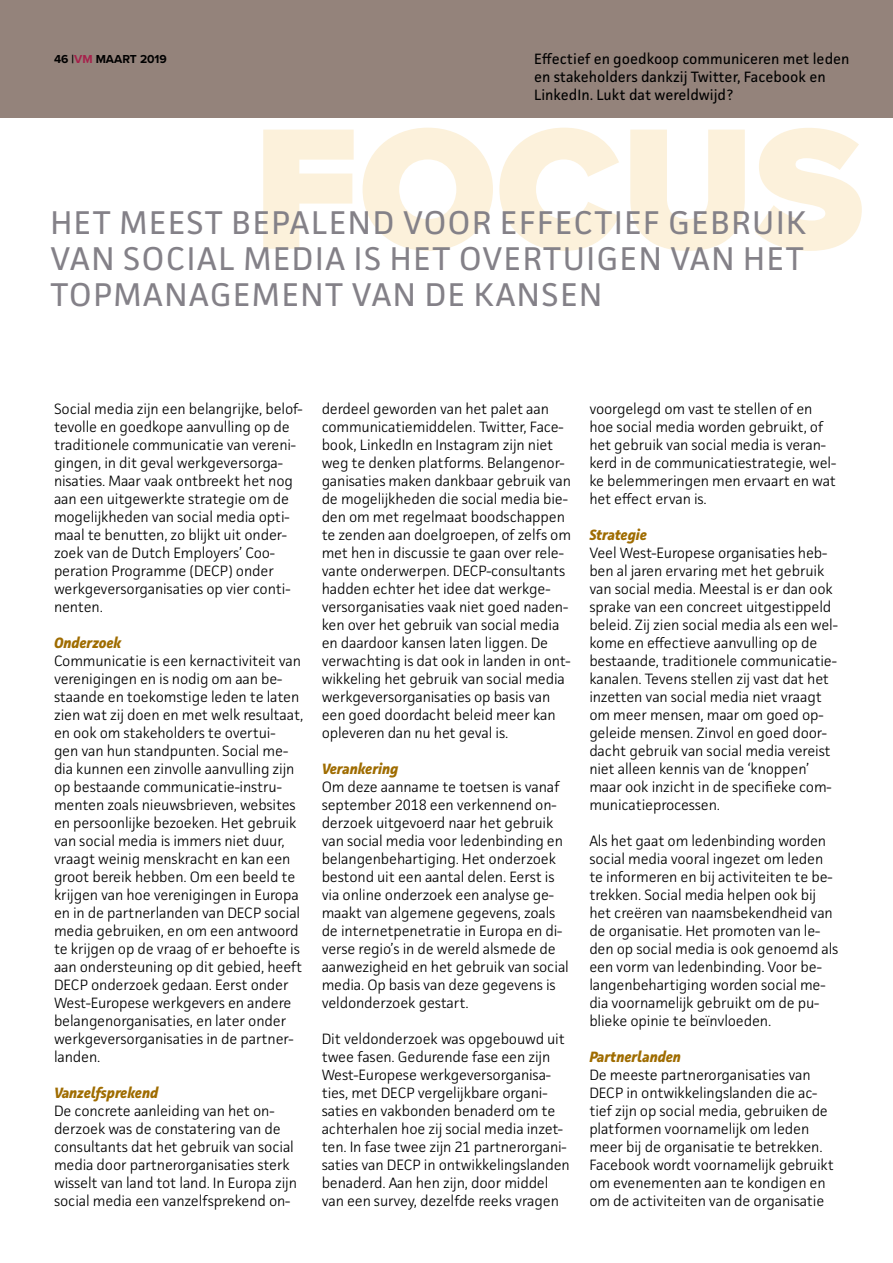
<style>
.page{position:relative;width:893px;height:1263px;background:#fff}
.page>*{position:absolute;margin:0;border:0;box-sizing:border-box;transform-origin:0 0}
.t1{font:33px/36px "Facit";letter-spacing:.05em;color:#848188;text-align:justify}
.t2{font:300 15px/18px "Facit";letter-spacing:-.01em;color:#000}
.t3{font:15px/18px "Facit";color:#000}
.t4{font:italic 700 15px "Facit";letter-spacing:-.01em;color:#9f6c00}
.t5{font:700 12px "Proxima Nova";color:#000}
.s1{color:#a6214b}
</style>
<div class="page">
<div style="left:0;top:0;width:893px;height:118px;background:#94837b"></div>
<svg style="left:263px;top:128px;width:599px;height:123px;fill:#fcf1db"></svg>
<p class="t5" style="left:54px;top:51px;width:114px">46 |<span class="s1">VM</span> MAART 2019</p>
<p class="t3" style="left:534px;top:50px;width:317px">Effectief en goedkoop communiceren met leden en stakeholders dankzij Twitter, Facebook en<br>LinkedIn. Lukt dat wereldwijd?</p>
<h1 class="t1" style="left:50px;top:204px;width:758px">HET MEEST BEPALEND VOOR EFFECTIEF GEBRUIK VAN SOCIAL MEDIA IS HET OVERTUIGEN VAN HET TOPMANAGEMENT VAN DE KANSEN</h1>
<p class="t2" style="left:54px;top:400px;width:250px">Social media zijn een belangrijke, belof&shy;tevolle en goedkope aanvulling op de traditionele communicatie van vereni&shy;gingen, in dit geval werkgeversorga&shy;nisaties. Maar vaak ontbreekt het nog aan een uitgewerkte strategie om de mogelijkheden van social media opti&shy;maal te benutten, zo blijkt uit onder&shy;zoek van de Dutch Employers’ Coo&shy;peration Programme (DECP) onder werkgeversorganisaties op vier conti&shy;nenten.</p>
<p class="t4" style="left:54px;top:633px;width:69px">Onderzoek</p>
<p class="t2" style="left:54px;top:652px;width:251px">Communicatie is een kernactiviteit van verenigingen en is nodig om aan be&shy;staande en toekomstige leden te laten zien wat zij doen en met welk resultaat, en ook om stakeholders te overtui&shy;gen van hun standpunten. Social me&shy;dia kunnen een zinvolle aanvulling zijn op bestaande communicatie-instru&shy;menten zoals nieuwsbrieven, websites en persoonlijke bezoeken. Het gebruik van social media is immers niet duur, vraagt weinig menskracht en kan een groot bereik hebben. Om een beeld te krijgen van hoe verenigingen in Europa en in de partnerlanden van DECP social media gebruiken, en om een antwoord te krijgen op de vraag of er behoefte is aan ondersteuning op dit gebied, heeft DECP onderzoek gedaan. Eerst onder West-Europese werkgevers en andere belangenorganisaties, en later onder werkgeversorganisaties in de partner&shy;landen.</p>
<p class="t4" style="left:54px;top:1083px;width:106px">Vanzelfsprekend</p>
<p class="t2" style="left:54px;top:1102px;width:244px">De concrete aanleiding van het on&shy;derzoek was de constatering van de consultants dat het gebruik van social media door partnerorganisaties sterk wisselt van land tot land. In Europa zijn social media een vanzelfsprekend on-</p>
<p class="t2" style="left:322px;top:400px;width:251px">derdeel geworden van het palet aan communicatiemiddelen. Twitter, Face&shy;book, LinkedIn en Instagram zijn niet weg te denken platforms. Belangenor&shy;ganisaties maken dankbaar gebruik van de mogelijkheden die social media bie&shy;den om met regelmaat boodschappen te zenden aan doelgroepen, of zelfs om met hen in discussie te gaan over rele&shy;vante onderwerpen. DECP-consultants hadden echter het idee dat werkge&shy;versorganisaties vaak niet goed naden&shy;ken over het gebruik van social media en daardoor kansen laten liggen. De verwachting is dat ook in landen in ont&shy;wikkeling het gebruik van social media werkgeversorganisaties op basis van een goed doordacht beleid meer kan opleveren dan nu het geval is.</p>
<p class="t4" style="left:322px;top:759px;width:78px">Verankering</p>
<p class="t2" style="left:322px;top:778px;width:249px">Om deze aanname te toetsen is vanaf september 2018 een verkennend on&shy;derzoek uitgevoerd naar het gebruik van social media voor ledenbinding en belangenbehartiging. Het onderzoek bestond uit een aantal delen. Eerst is via online onderzoek een analyse ge&shy;maakt van algemene gegevens, zoals de internetpenetratie in Europa en di&shy;verse regio’s in de wereld alsmede de aanwezigheid en het gebruik van social media. Op basis van deze gegevens is veldonderzoek gestart.</p>
<p class="t2" style="left:322px;top:1030px;width:250px">Dit veldonderzoek was opgebouwd uit twee fasen. Gedurende fase een zijn West-Europese werkgeversorganisa&shy;ties, met DECP vergelijkbare organi&shy;saties en vakbonden benaderd om te achterhalen hoe zij social media inzet&shy;ten. In fase twee zijn 21 partnerorgani&shy;saties van DECP in ontwikkelingslanden benaderd. Aan hen zijn, door middel van een survey, dezelfde reeks vragen</p>
<p class="t2" style="left:589px;top:400px;width:248px">voorgelegd om vast te stellen of en hoe social media worden gebruikt, of het gebruik van social media is veran&shy;kerd in de communicatiestrategie, wel&shy;ke belemmeringen men ervaart en wat het effect ervan is.</p>
<p class="t4" style="left:589px;top:525px;width:59px">Strategie</p>
<p class="t2" style="left:589px;top:544px;width:250px">Veel West-Europese organisaties heb&shy;ben al jaren ervaring met het gebruik van social media. Meestal is er dan ook sprake van een concreet uitgestippeld beleid. Zij zien social media als een wel&shy;kome en effectieve aanvulling op de bestaande, traditionele communicatie&shy;kanalen. Tevens stellen zij vast dat het inzetten van social media niet vraagt om meer mensen, maar om goed op&shy;geleide mensen. Zinvol en goed door&shy;dacht gebruik van social media vereist niet alleen kennis van de ‘knoppen’ maar ook inzicht in de specifieke com&shy;municatieprocessen.</p>
<p class="t2" style="left:589px;top:832px;width:251px">Als het gaat om ledenbinding worden social media vooral ingezet om leden te informeren en bij activiteiten te be&shy;trekken. Social media helpen ook bij het creëren van naamsbekendheid van de organisatie. Het promoten van le&shy;den op social media is ook genoemd als een vorm van ledenbinding. Voor be&shy;langenbehartiging worden social me&shy;dia voornamelijk gebruikt om de pu&shy;blieke opinie te beïnvloeden.</p>
<p class="t4" style="left:589px;top:1047px;width:93px">Partnerlanden</p>
<p class="t2" style="left:589px;top:1066px;width:246px">De meeste partnerorganisaties van DECP in ontwikkelingslanden die ac&shy;tief zijn op social media, gebruiken de platformen voornamelijk om leden meer bij de organisatie te betrekken.<br>Facebook wordt voornamelijk gebruikt om evenementen aan te kondigen en om de activiteiten van de organisatie</p>
</div>
